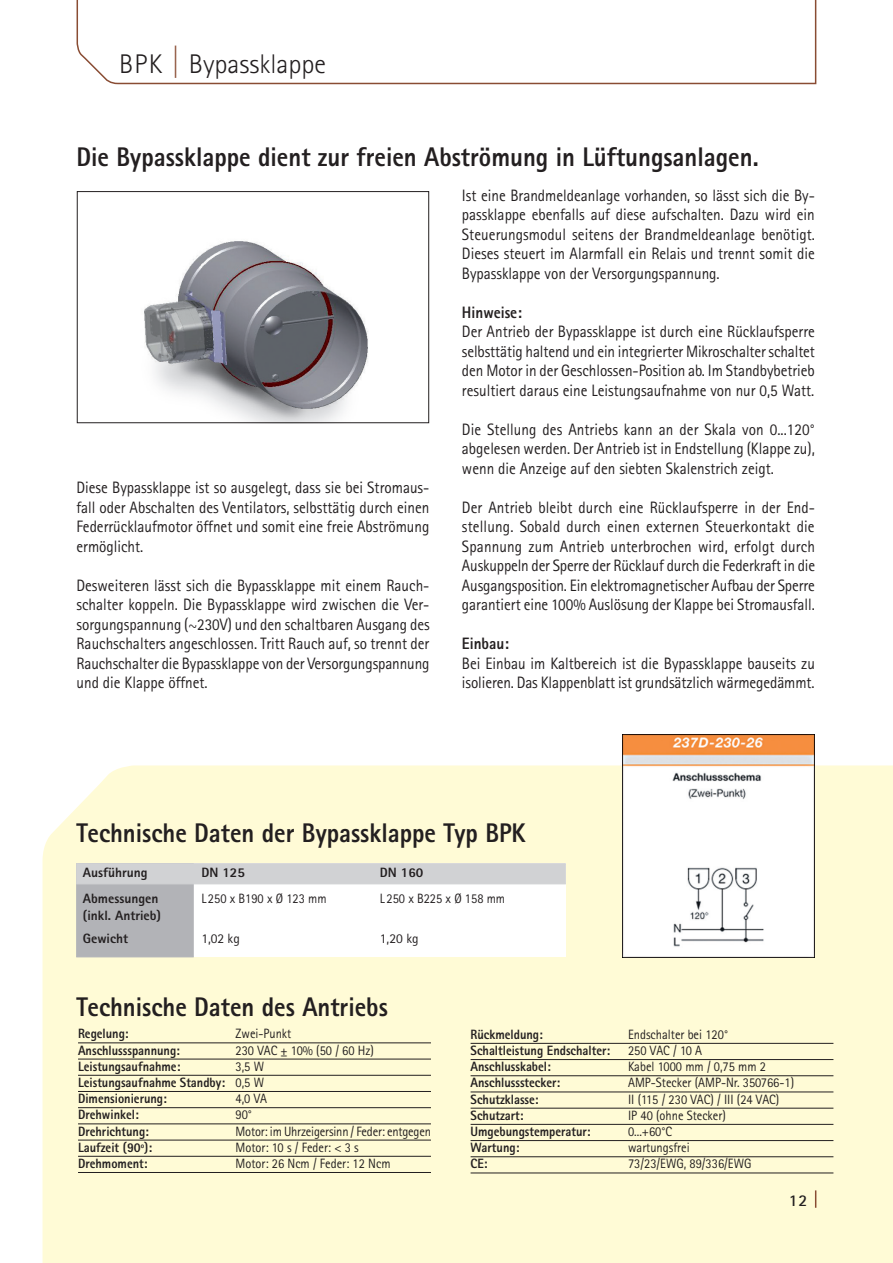
<style>
.page{position:relative;width:893px;height:1263px;background:#fff}
.page>*{position:absolute;margin:0;border:0;box-sizing:border-box;transform-origin:0 0}
.t1{font:800 27px "Rotis Sans Serif";color:#231f20;scale:.92 1}
.t2{font:300 27px "Rotis Sans Serif";color:#231f20}
.t3{font:16.5px/19.5px "Rotis Sans Serif";color:#231f20;text-align:justify;scale:.92 1}
.t4{font:800 16.5px "Rotis Sans Serif";color:#231f20;scale:.92 1}
.t5{font:700 16.5px "Rotis Sans Serif";color:#231f20}
.t6{font:13.5px "Rotis Sans Serif";color:#231f20;scale:.92 1}
.t7{font:800 13.5px/16.2px "Rotis Sans Serif";color:#231f20;text-align:justify;scale:.92 1}
.t8{font:800 13.5px/23.1px "Rotis Sans Serif";color:#231f20}
.t9{font:13.5px "Rotis Sans Serif";color:#231f20}
.s1{font-size:36px;color:#894c33}
.s2{font-weight:400}
</style>
<div class="page">
<div style="left:43px;top:765px;width:850px;height:498px;background:#fffbd6"></div>
<svg style="left:76px;top:0;width:741px;height:85px"></svg>
<div style="left:77px;top:864px;width:488px;height:93px;background:#fff"></div>
<div style="left:76px;top:863px;width:117px;height:94px;background:#b2b3b7"></div>
<div style="left:76px;top:863px;width:489px;height:21px;background:#d1d2d4"></div>
<hr style="left:78px;top:1042px;width:353px;height:1px;background:#231f20">
<hr style="left:78px;top:1059px;width:353px;height:1px;background:#231f20">
<hr style="left:78px;top:1075px;width:353px;height:1px;background:#231f20">
<hr style="left:78px;top:1091px;width:353px;height:1px;background:#231f20">
<hr style="left:78px;top:1107px;width:353px;height:1px;background:#231f20">
<hr style="left:78px;top:1123px;width:353px;height:1px;background:#231f20">
<hr style="left:78px;top:1140px;width:353px;height:1px;background:#231f20">
<hr style="left:78px;top:1156px;width:353px;height:1px;background:#231f20">
<hr style="left:78px;top:1172px;width:353px;height:1px;background:#231f20">
<img style="left:144px;top:241px;width:224px;height:180px">
<img style="left:623px;top:735px;width:192px;height:222px">
<hr style="left:471px;top:1043px;width:362px;height:1px;background:#231f20">
<hr style="left:471px;top:1059px;width:362px;height:1px;background:#231f20">
<hr style="left:471px;top:1075px;width:362px;height:1px;background:#231f20">
<hr style="left:471px;top:1092px;width:362px;height:1px;background:#231f20">
<hr style="left:471px;top:1108px;width:362px;height:1px;background:#231f20">
<hr style="left:471px;top:1124px;width:362px;height:1px;background:#231f20">
<hr style="left:471px;top:1140px;width:362px;height:1px;background:#231f20">
<hr style="left:471px;top:1156px;width:362px;height:1px;background:#231f20">
<hr style="left:471px;top:1173px;width:362px;height:1px;background:#231f20">
<div style="left:77px;top:191px;width:352px;height:232px;border:1px solid #231f20"></div>
<svg style="left:815px;top:1190px;width:1px;height:18px"></svg>
<h1 class="t2" style="left:119px;top:48px;width:208px">BPK <span class="s1">|</span> Bypassklappe</h1>
<h1 class="t1" style="left:76px;top:140px;width:743px">Die Bypassklappe dient zur freien Abströmung in Lüftungsanlagen.</h1>
<p class="t3" style="left:76px;top:478px;width:385px">Diese Bypassklappe ist so ausgelegt, dass sie bei Stromaus&shy;fall oder Abschalten des Ventilators, selbsttätig durch einen Federrücklaufmotor öffnet und somit eine freie Abströmung ermöglicht.</p>
<p class="t3" style="left:76px;top:575px;width:385px">Desweiteren lässt sich die Bypassklappe mit einem Rauch&shy;schalter koppeln. Die Bypassklappe wird zwischen die Ver&shy;sorgungspannung (~230V) und den schaltbaren Ausgang des Rauchschalters angeschlossen. Tritt Rauch auf, so trennt der Rauchschalter die Bypassklappe von der Versorgungspannung und die Klappe öffnet.</p>
<p class="t3" style="left:462px;top:185px;width:385px">Ist eine Brandmeldeanlage vorhanden, so lässt sich die By&shy;passklappe ebenfalls auf diese aufschalten. Dazu wird ein Steuerungsmodul seitens der Brandmeldeanlage benötigt.<br>Dieses steuert im Alarmfall ein Relais und trennt somit die Bypassklappe von der Versorgungspannung.</p>
<p class="t4" style="left:462px;top:302px;width:67px">Hinweise:</p>
<p class="t3" style="left:462px;top:322px;width:385px">Der Antrieb der Bypassklappe ist durch eine Rücklaufsperre selbsttätig haltend und ein integrierter Mikroschalter schaltet den Motor in der Geschlossen-Position ab. Im Standbybetrieb resultiert daraus eine Leistungsaufnahme von nur 0,5 Watt.</p>
<p class="t3" style="left:462px;top:419px;width:385px">Die Stellung des Antriebs kann an der Skala von 0...120° abgelesen werden. Der Antrieb ist in Endstellung (Klappe zu), wenn die Anzeige auf den siebten Skalenstrich zeigt.</p>
<p class="t3" style="left:462px;top:497px;width:385px">Der Antrieb bleibt durch eine Rücklaufsperre in der End&shy;stellung. Sobald durch einen externen Steuerkontakt die Spannung zum Antrieb unterbrochen wird, erfolgt durch Auskuppeln der Sperre der Rücklauf durch die Federkraft in die Ausgangsposition. Ein elektromagnetischer Aufbau der Sperre garantiert eine 100% Auslösung der Klappe bei Stromausfall.</p>
<p class="t4" style="left:462px;top:633px;width:53px">Einbau:</p>
<p class="t3" style="left:462px;top:653px;width:385px">Bei Einbau im Kaltbereich ist die Bypassklappe bauseits zu isolieren. Das Klappenblatt ist grundsätzlich wärmegedämmt.</p>
<h1 class="t1" style="left:76px;top:816px;width:490px">Technische Daten der Bypassklappe Typ BPK</h1>
<p class="t8" style="left:83px;top:861px;width:66px">Ausführung</p>
<p class="t8" style="left:201px;top:861px;width:45px">DN 125</p>
<p class="t8" style="left:380px;top:861px;width:45px">DN 160</p>
<p class="t8" style="left:83px;top:887px;width:77px">Abmessungen</p>
<p class="t6" style="left:201px;top:890px;width:138px">L250 x B190 x Ø 123 mm</p>
<p class="t6" style="left:380px;top:890px;width:138px">L250 x B225 x Ø 158 mm</p>
<p class="t8" style="left:83px;top:903px;width:80px">(inkl. Antrieb)<br>Gewicht</p>
<p class="t9" style="left:201px;top:930px;width:40px">1,02 kg</p>
<p class="t9" style="left:380px;top:930px;width:40px">1,20 kg</p>
<h1 class="t1" style="left:76px;top:990px;width:340px">Technische Daten des Antriebs</h1>
<p class="t7" style="left:78px;top:1025px;width:57px">Regelung:</p>
<p class="t6" style="left:236px;top:1026px;width:62px">Zwei-Punkt</p>
<p class="t7" style="left:78px;top:1042px;width:112px">Anschlussspannung:</p>
<p class="t6" style="left:236px;top:1042px;width:152px">230 VAC ± 10% (50 / 60 Hz)</p>
<p class="t7" style="left:78px;top:1058px;width:113px">Leistungsaufnahme:</p>
<p class="t7" style="left:78px;top:1058px;width:204px;text-indent:157px"><span class="s2">3,5 W </span>Leistungsaufnahme Standby: <span class="s2">0,5 W </span>Dimensionierung:</p>
<p class="t6" style="left:236px;top:1090px;width:36px">4,0 VA</p>
<p class="t7" style="left:78px;top:1106px;width:68px">Drehwinkel:</p>
<p class="t6" style="left:236px;top:1107px;width:19px">90°</p>
<p class="t7" style="left:78px;top:1123px;width:79px">Drehrichtung:</p>
<p class="t6" style="left:236px;top:1123px;width:214px">Motor: im Uhrzeigersinn / Feder: entgegen</p>
<p class="t7" style="left:78px;top:1139px;width:82px">Laufzeit (90º):</p>
<p class="t6" style="left:236px;top:1139px;width:135px">Motor: 10 s / Feder: &lt; 3 s</p>
<p class="t7" style="left:78px;top:1155px;width:77px">Drehmoment:</p>
<p class="t6" style="left:236px;top:1155px;width:170px">Motor: 26 Ncm / Feder: 12 Ncm</p>
<p class="t7" style="left:471px;top:1026px;width:80px">Rückmeldung:</p>
<p class="t6" style="left:628px;top:1026px;width:110px">Endschalter bei 120°</p>
<p class="t7" style="left:471px;top:1042px;width:153px">Schaltleistung Endschalter:</p>
<p class="t6" style="left:628px;top:1042px;width:82px">250 VAC / 10 A</p>
<p class="t7" style="left:471px;top:1058px;width:89px">Anschlusskabel:</p>
<p class="t6" style="left:628px;top:1059px;width:151px">Kabel 1000 mm / 0,75 mm 2</p>
<p class="t7" style="left:471px;top:1074px;width:99px">Anschlussstecker:</p>
<p class="t6" style="left:628px;top:1075px;width:182px">AMP-Stecker (AMP-Nr. 350766-1)</p>
<p class="t7" style="left:471px;top:1091px;width:75px">Schutzklasse:</p>
<p class="t6" style="left:628px;top:1091px;width:166px">II (115 / 230 VAC) / III (24 VAC)</p>
<p class="t7" style="left:471px;top:1107px;width:59px">Schutzart:</p>
<p class="t6" style="left:628px;top:1107px;width:108px">IP 40 (ohne Stecker)</p>
<p class="t7" style="left:471px;top:1123px;width:132px">Umgebungstemperatur:</p>
<p class="t6" style="left:628px;top:1123px;width:50px">0...+60°C</p>
<p class="t7" style="left:471px;top:1139px;width:54px">Wartung:</p>
<p class="t6" style="left:628px;top:1140px;width:68px">wartungsfrei</p>
<p class="t7" style="left:471px;top:1155px;width:20px">CE:</p>
<p class="t6" style="left:628px;top:1156px;width:135px">73/23/EWG, 89/336/EWG</p>
<p class="t5" style="left:789px;top:1190px;width:20px">12</p>
</div>
